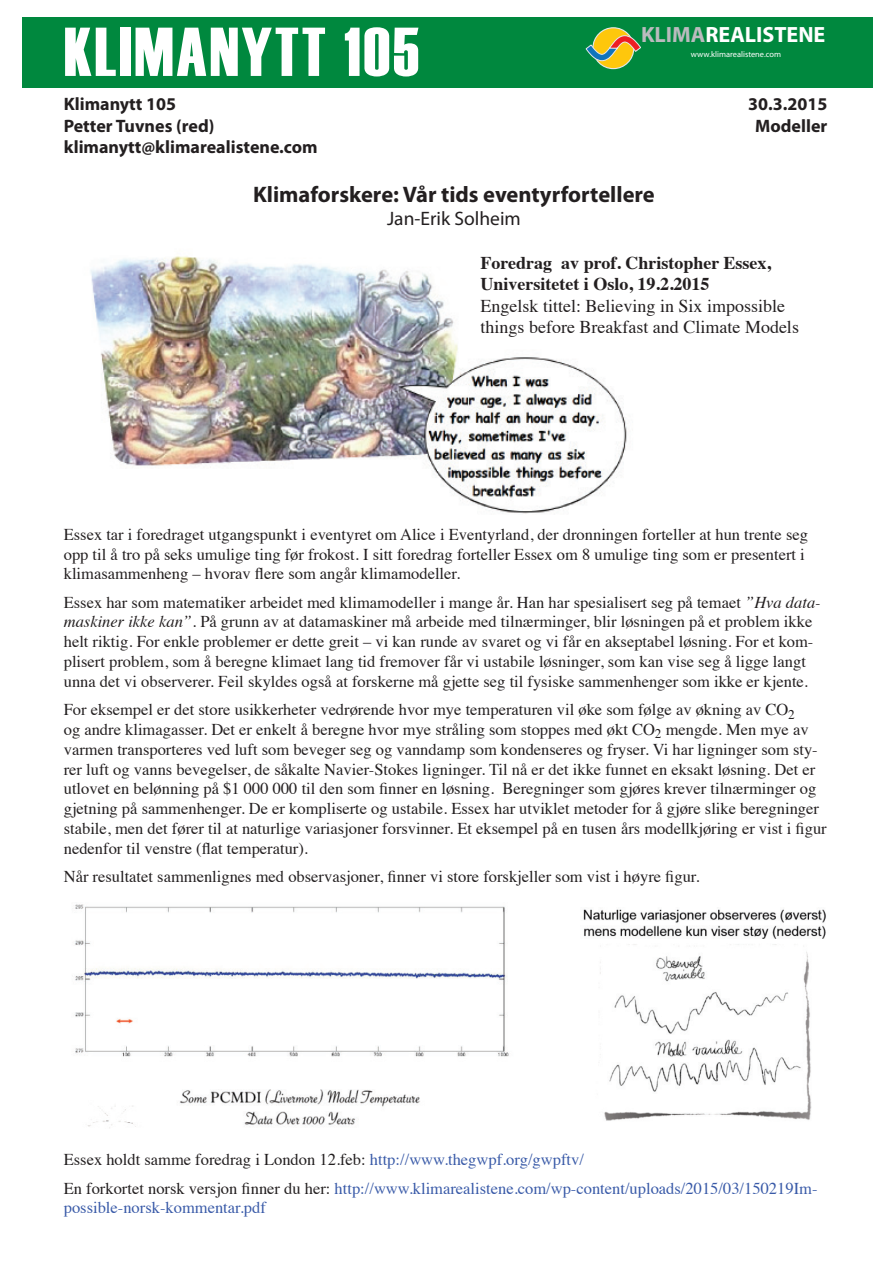
<style>
.page{position:relative;width:893px;height:1263px;background:#fff}
.page>*{position:absolute;margin:0;border:0;box-sizing:border-box;transform-origin:0 0}
.t1{font:69px "Haettenschweiler";letter-spacing:.04em;color:#fff}
.t2{font:700 22.5px "Myriad Pro";color:#231f20}
.t3{font:700 22.05px "Myriad Pro";color:#fff}
.t4{font:19.5px "Myriad Pro";color:#231f20}
.t5{font:700 18px "Myriad Pro";color:#231f20}
.t6{font:18px/21.6px "Times";color:#231f20}
.t7{font:700 18px/21.6px "Times";color:#231f20}
.t8{font:16.5px/19.8px "Times";color:#231f20}
.t9{font:16.5px/28.3px "Times";color:#395aa8}
.t10{font:8.4px "Myriad Pro";color:#fff}
.s1{color:#babbbe}
.s2{font-style:italic}
.s3{color:#231f20}
</style>
<div class="page">
<img style="left:90px;top:256px;width:537px;height:258px">
<div style="left:22px;top:17px;width:851px;height:70px;background:#00883e"></div>
<div style="left:593px;top:28px;width:41px;height:41px;background:#fec70c;border-radius:50%"></div>
<div style="left:592px;top:27px;width:42px;height:42px;border:1px solid #e6e7e9;border-radius:50%"></div>
<svg style="left:586px;top:35px;width:55px;height:35px"></svg>
<img style="left:75px;top:904px;width:434px;height:224px">
<img style="left:583px;top:909px;width:243px;height:212px">
<h3 class="t3" style="left:641px;top:20px;width:186px"><span class="s1">KLIMA</span>REALISTENE</h3>
<p class="t10" style="left:691px;top:49px;width:92px">www.klimarealistene.com</p>
<h1 class="t1" style="left:64px;top:12px;width:356px">KLIMANYTT 105</h1>
<p class="t5" style="left:64px;top:92px;width:114px">Klimanytt 105</p>
<p class="t5" style="left:748px;top:92px;width:81px">30.3.2015</p>
<p class="t5" style="left:64px;top:114px;width:152px">Petter Tuvnes (red)</p>
<p class="t5" style="left:755px;top:114px;width:74px">Modeller</p>
<p class="t5" style="left:64px;top:136px;width:255px">klimanytt@klimarealistene.com</p>
<h2 class="t2" style="left:253px;top:180px;width:403px">Klimaforskere: Vår tids eventyrfortellere</h2>
<p class="t4" style="left:387px;top:207px;width:135px">Jan-Erik Solheim</p>
<p class="t7" style="left:480px;top:250px;width:292px">Foredrag av prof. Christopher Essex,<br>Universitetet i Oslo, 19.2.2015</p>
<p class="t6" style="left:480px;top:293px;width:320px">Engelsk tittel: Believing in Six impossible things before Breakfast and Climate Models</p>
<p class="t8" style="left:64px;top:523px;width:746px">Essex tar i foredraget utgangspunkt i eventyret om Alice i Eventyrland, der dronningen forteller at hun trente seg opp til å tro på seks umulige ting før frokost. I sitt foredrag forteller Essex om 8 umulige ting som er presentert i klimasammenheng – hvorav flere som angår klimamodeller.</p>
<p class="t8" style="left:64px;top:591px;width:758px">Essex har som matematiker arbeidet med klimamodeller i mange år. Han har spesialisert seg på temaet <span class="s2">”Hva data&shy;maskiner ikke kan”.</span> På grunn av at datamaskiner må arbeide med tilnærminger, blir løsningen på et problem ikke helt riktig. For enkle problemer er dette greit – vi kan runde av svaret og vi får en akseptabel løsning. For et kom&shy;plisert problem, som å beregne klimaet lang tid fremover får vi ustabile løsninger, som kan vise seg å ligge langt unna det vi observerer. Feil skyldes også at forskerne må gjette seg til fysiske sammenhenger som ikke er kjente.</p>
<p class="t8" style="left:64px;top:698px;width:764px">For eksempel er det store usikkerheter vedrørende hvor mye temperaturen vil øke som følge av økning av CO<sub>2<br></sub>og andre klimagasser. Det er enkelt å beregne hvor mye stråling som stoppes med økt CO<sub>2</sub> mengde. Men mye av varmen transporteres ved luft som beveger seg og vanndamp som kondenseres og fryser. Vi har ligninger som sty&shy;rer luft og vanns bevegelser, de såkalte Navier-Stokes ligninger. Til nå er det ikke funnet en eksakt løsning. Det er utlovet en belønning på $1 000 000 til den som finner en løsning. Beregninger som gjøres krever tilnærminger og gjetning på sammenhenger. De er kompliserte og ustabile. Essex har utviklet metoder for å gjøre slike beregninger stabile, men det fører til at naturlige variasjoner forsvinner. Et eksempel på en tusen års modellkjøring er vist i figur nedenfor til venstre (flat temperatur).</p>
<p class="t8" style="left:64px;top:865px;width:637px">Når resultatet sammenlignes med observasjoner, finner vi store forskjeller som vist i høyre figur.</p>
<p class="t9" style="left:64px;top:1144px;width:755px"><span class="s3">Essex holdt samme foredrag i London 12.feb:</span> http://www.thegwpf.org/gwpftv/<br><span class="s3">En forkortet norsk versjon finner du her:</span> http://www.klimarealistene.com/wp-content/uploads/2015/03/150219Im-</p>
<p class="t9" style="left:64px;top:1192px;width:204px">possible-norsk-kommentar.pdf</p>
</div>
